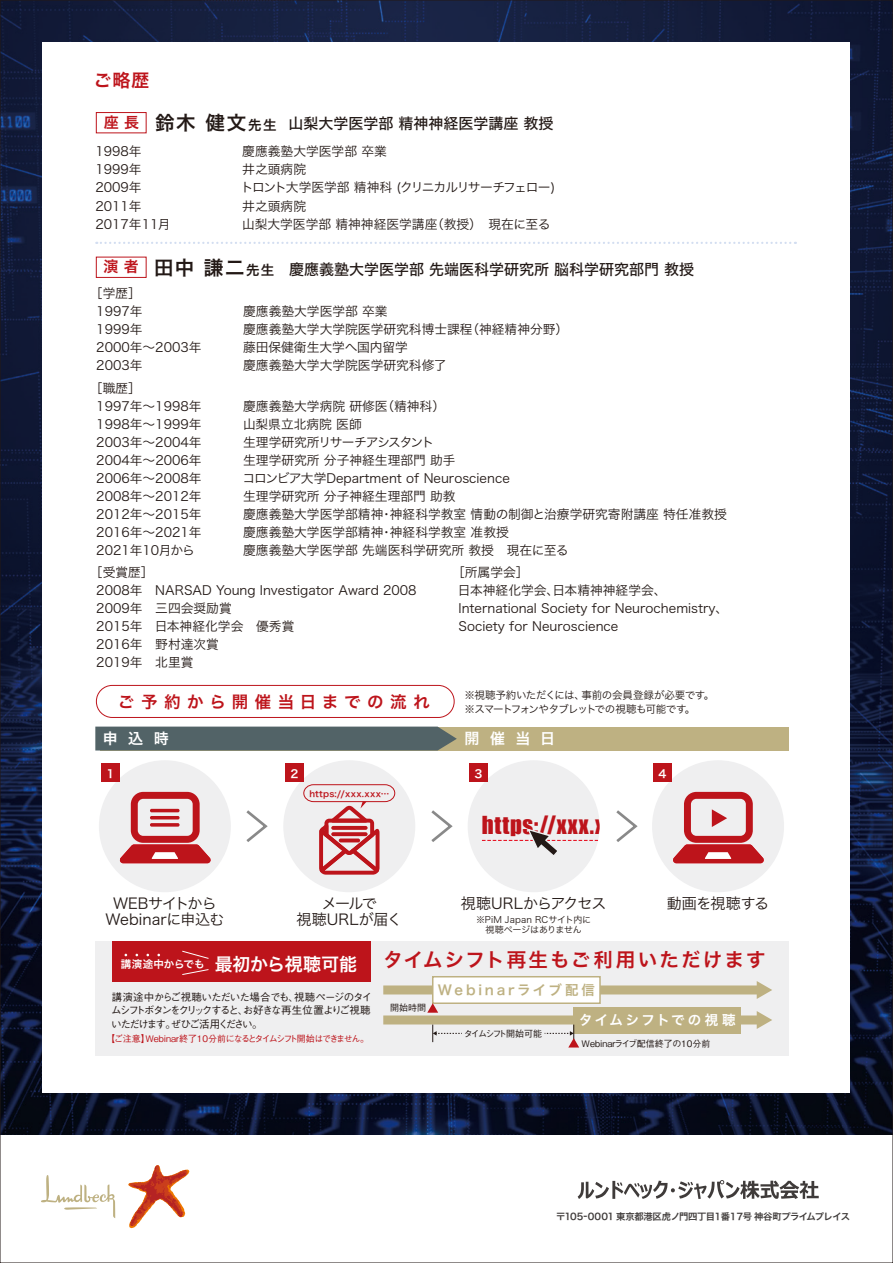
<style>
.page{position:relative;width:893px;height:1263px;background:#fff}
.page>*{position:absolute;margin:0;border:0;box-sizing:border-box;transform-origin:0 0}
.t1{font:22.8px "Impact";letter-spacing:.05em;color:#bd141b}
.t2{font:19.5px "Hira Kaku Pro W6";letter-spacing:.105em;color:#bd141b}
.t3{font:18px "Hira Kaku Pro W6";letter-spacing:-.005em;color:#fff}
.t4{font:18px "Hira Kaku Pro W6";color:#bd141b}
.t5{font:16.5px "Hira Kaku Pro W6";letter-spacing:.39em;color:#bd141b}
.t6{font:15px "Hira Kaku Std W5";color:#231916}
.t7{font:15px/16.5px "Hira Kaku Pro W3";letter-spacing:-.02em;color:#231916;text-align:center}
.t8{font:15px "Hira Kaku Pro W6";letter-spacing:.69em;color:#fff}
.t9{font:15px "Hira Kaku Pro W6";color:#bd141b}
.t10{font:13.5px "Hira Kaku Pro W6";letter-spacing:.21em;color:#beb182}
.t11{font:13.5px "Hira Kaku Pro W6";letter-spacing:.17em;color:#fff}
.t12{font:12.75px/18px "Hira Kaku Pro W3";color:#231916}
.t13{font:12.75px "Hira Kaku Pro W3";letter-spacing:-.09em;color:#231916}
.t14{font:11.1px "Hira Kaku Pro W6";color:#fff}
.t15{font:500 10.5px/13.5px "Gothic BBB Pr 5";letter-spacing:-.115em;color:#231916}
.t16{font:10.5px/13.5px "Hira Kaku Pro W3";letter-spacing:-.04em;color:#231916}
.t17{font:10.5px "Hira Kaku Pro W6";letter-spacing:.005em;color:#fff}
.t18{font:9.3px "Hira Kaku Pro W6";letter-spacing:-.055em;color:#3f3b3a}
.t19{font:500 9px "Gothic BBB Pr 5";letter-spacing:-.065em;color:#bd141b}
.t20{font:9px/10.5px "Hira Kaku Pro W3";letter-spacing:-.005em;color:#231916;text-align:center}
.t21{font:500 9px "Gothic BBB Pr 5";color:#231916}
.t22{font:500 9px "Gothic BBB Pr 5";letter-spacing:-.185em;color:#231916}
.t23{font:8.55px "Hira Kaku Pro W6";letter-spacing:.045em;color:#bd141b}
.s1{font-family:"Hira Kaku Pro W6";font-size:19.5px}
.s2{font-family:"Hira Kaku Pro W6";color:#bd141b}
.s3{font-family:"Hira Kaku Pro W6";font-size:13.5px}
</style>
<div class="page">
<img style="left:2px;top:2px;width:889px;height:1133px">
<div style="left:43px;top:43px;width:807px;height:1050px;background:#fff"></div>
<div style="left:96px;top:112px;width:50px;height:21px;background:#fff;border:1px solid #bd141b"></div>
<div style="left:96px;top:257px;width:50px;height:21px;background:#fff;border:1px solid #bd141b"></div>
<svg style="left:96px;top:242px;width:700px;height:2px"></svg>
<div style="left:100px;top:727px;width:689px;height:23px;background:#beb182"></div>
<div style="left:95px;top:727px;width:362px;height:23px;background:#526367"></div>
<div style="left:652px;top:760px;width:132px;height:132px;background:#efeff0;border-radius:50%"></div>
<svg style="left:673px;top:792px;width:91px;height:71px"></svg>
<svg style="left:246px;top:810px;width:22px;height:32px"></svg>
<svg style="left:431px;top:810px;width:22px;height:32px"></svg>
<svg style="left:616px;top:810px;width:22px;height:32px"></svg>
<div style="left:283px;top:760px;width:132px;height:132px;background:#efeff0;border-radius:50%"></div>
<svg style="left:303px;top:784px;width:92px;height:91px"></svg>
<div style="left:468px;top:760px;width:132px;height:132px;background:#efeff0;border-radius:50%"></div>
<svg style="left:482px;top:830px;width:118px;height:27px"></svg>
<div style="left:95px;top:941px;width:694px;height:114px;background:#efeff0"></div>
<div style="left:112px;top:941px;width:259px;height:41px;background:#bd141b"></div>
<svg style="left:182px;top:969px;width:27px;height:6px"></svg>
<svg style="left:182px;top:951px;width:27px;height:8px"></svg>
<div style="left:383px;top:985px;width:376px;height:9px;background:#beb182"></div>
<svg style="left:757px;top:981px;width:15px;height:18px"></svg>
<div style="left:432px;top:976px;width:169px;height:28px;background:#fff;border:2px solid #beb182"></div>
<div style="left:383px;top:1015px;width:376px;height:9px;background:#beb182"></div>
<svg style="left:757px;top:1011px;width:15px;height:18px"></svg>
<div style="left:574px;top:1007px;width:167px;height:26px;background:#beb182"></div>
<svg style="left:432px;top:1024px;width:30px;height:18px"></svg>
<svg style="left:427px;top:1003px;width:11px;height:10px"></svg>
<svg style="left:545px;top:1024px;width:34px;height:23px"></svg>
<div style="left:96px;top:685px;width:358px;height:33px;border:1px solid #bd141b;border-radius:16px"></div>
<div style="left:99px;top:760px;width:132px;height:132px;background:#efeff0;border-radius:50%"></div>
<svg style="left:120px;top:792px;width:91px;height:71px"></svg>
<hr style="left:150px;top:816px;width:30px;height:3px;background:#bd141b;border-radius:2px">
<hr style="left:150px;top:809px;width:30px;height:3px;background:#bd141b;border-radius:2px">
<svg style="left:150px;top:823px;width:30px;height:4px"></svg>
<div style="left:101px;top:763px;width:19px;height:19px;background:#bd141b"></div>
<div style="left:285px;top:763px;width:19px;height:19px;background:#bd141b"></div>
<div style="left:469px;top:763px;width:19px;height:19px;background:#bd141b"></div>
<div style="left:653px;top:763px;width:19px;height:19px;background:#bd141b"></div>
<svg style="left:578px;top:1180px;width:241px;height:19px"></svg>
<svg style="left:128px;top:1165px;width:61px;height:63px"></svg>
<svg style="left:41px;top:1175px;width:74px;height:43px"></svg>
<h3 class="t4" style="left:94px;top:64px;width:57px">ご略歴</h3>
<p class="t9" style="left:104px;top:109px;width:37px">座長</p>
<p class="t6" style="left:155px;top:111px;width:400px"><span class="s1">鈴木 健文</span><sub>先生</sub> 山梨大学医学部 精神神経医学講座 教授</p>
<p class="t12" style="left:95px;top:142px;width:48px">1998年</p>
<p class="t12" style="left:242px;top:142px;width:146px">慶應義塾大学医学部 卒業</p>
<p class="t12" style="left:95px;top:160px;width:48px">1999年</p>
<p class="t12" style="left:242px;top:160px;width:65px">井之頭病院</p>
<p class="t12" style="left:95px;top:178px;width:48px">2009年</p>
<p class="t13" style="left:241px;top:176px;width:316px">トロント大学医学部 精神科 (クリニカルリサーチフェロー)</p>
<p class="t12" style="left:95px;top:196px;width:48px">2011年</p>
<p class="t12" style="left:242px;top:196px;width:65px">井之頭病院</p>
<p class="t12" style="left:95px;top:214px;width:77px">2017年11月</p>
<p class="t12" style="left:242px;top:214px;width:310px">山梨大学医学部 精神神経医学講座（教授）　現在に至る</p>
<p class="t6" style="left:104px;top:257px;width:592px"><span class="s2">演者</span> <span class="s1">田中 謙二</span><span class="s3">先生</span> 慶應義塾大学医学部 先端医科学研究所 脳科学研究部門 教授</p>
<p class="t12" style="left:90px;top:284px;width:54px;text-align:center">［学歴］<br>1997年</p>
<p class="t12" style="left:243px;top:302px;width:146px">慶應義塾大学医学部 卒業</p>
<p class="t12" style="left:96px;top:320px;width:48px">1999年</p>
<p class="t12" style="left:243px;top:320px;width:327px">慶應義塾大学大学院医学研究科博士課程（神経精神分野）</p>
<p class="t12" style="left:96px;top:338px;width:107px">2000年～2003年</p>
<p class="t12" style="left:243px;top:338px;width:166px">藤田保健衛生大学へ国内留学</p>
<p class="t12" style="left:96px;top:356px;width:48px">2003年</p>
<p class="t12" style="left:243px;top:356px;width:205px">慶應義塾大学大学院医学研究科修了</p>
<p class="t12" style="left:96px;top:379px;width:107px;text-indent:-6px">［職歴］<br>1997年～1998年</p>
<p class="t12" style="left:243px;top:397px;width:203px">慶應義塾大学病院 研修医（精神科）</p>
<p class="t12" style="left:96px;top:415px;width:107px">1998年～1999年</p>
<p class="t12" style="left:243px;top:415px;width:120px">山梨県立北病院 医師</p>
<p class="t12" style="left:96px;top:433px;width:107px">2003年～2004年</p>
<p class="t13" style="left:243px;top:431px;width:192px">生理学研究所リサーチアシスタント</p>
<p class="t12" style="left:96px;top:451px;width:107px">2004年～2006年</p>
<p class="t12" style="left:243px;top:451px;width:214px">生理学研究所 分子神経生理部門 助手</p>
<p class="t12" style="left:96px;top:469px;width:107px">2006年～2008年</p>
<p class="t12" style="left:242px;top:469px;width:269px">コロンビア大学Department of Neuroscience</p>
<p class="t12" style="left:96px;top:487px;width:107px">2008年～2012年</p>
<p class="t12" style="left:243px;top:487px;width:214px">生理学研究所 分子神経生理部門 助教</p>
<p class="t12" style="left:96px;top:505px;width:107px">2012年～2015年</p>
<p class="t12" style="left:243px;top:505px;width:485px">慶應義塾大学医学部精神・神経科学教室 情動の制御と治療学研究寄附講座 特任准教授</p>
<p class="t12" style="left:96px;top:523px;width:107px">2016年～2021年</p>
<p class="t12" style="left:243px;top:523px;width:267px">慶應義塾大学医学部精神・神経科学教室 准教授</p>
<p class="t12" style="left:96px;top:541px;width:100px">2021年10月から</p>
<p class="t12" style="left:243px;top:541px;width:327px">慶應義塾大学医学部 先端医科学研究所 教授　現在に至る</p>
<p class="t12" style="left:96px;top:562px;width:322px;text-indent:-6px">［受賞歴］<br>2008年　NARSAD Young Investigator Award 2008<br>2009年　三四会奨励賞<br>2015年　日本神経化学会　優秀賞<br>2016年　野村達次賞<br>2019年　北里賞</p>
<p class="t12" style="left:458px;top:562px;width:272px;text-indent:-6px">［所属学会］<br>日本神経化学会、日本精神神経学会、<br>International Society for Neurochemistry、<br>Society for Neuroscience</p>
<p class="t5" style="left:118px;top:687px;width:313px">ご予約から開催当日までの流れ</p>
<p class="t16" style="left:464px;top:688px;width:251px">※視聴予約いただくには、事前の会員登録が必要です。※スマートフォンやタブレットでの視聴も可能です。</p>
<p class="t8" style="left:103px;top:725px;width:67px">申込時</p>
<p class="t8" style="left:465px;top:725px;width:92px">開催当日</p>
<p class="t14" style="left:107px;top:763px;width:9px">1</p>
<p class="t14" style="left:291px;top:763px;width:9px">2</p>
<p class="t14" style="left:474px;top:763px;width:9px">3</p>
<p class="t14" style="left:658px;top:763px;width:9px">4</p>
<p class="t23" style="left:309px;top:786px;width:81px">https://xxx.xxx…</p>
<h1 class="t1" style="left:482px;top:807px;width:161px">https://xxx.xxx…</h1>
<p class="t7" style="left:105px;top:894px;width:120px">WEBサイトから<br>Webinarに申込む</p>
<p class="t7" style="left:296px;top:894px;width:107px">メールで<br>視聴URLが届く</p>
<p class="t7" style="left:461px;top:894px;width:147px">視聴URLからアクセス</p>
<p class="t20" style="left:476px;top:914px;width:117px">※PiM Japan RCサイト内に視聴ページはありません</p>
<p class="t7" style="left:667px;top:894px;width:104px">動画を視聴する</p>
<p class="t17" style="left:121px;top:954px;width:85px">講演途中からでも</p>
<h2 class="t2" style="left:383px;top:942px;width:384px">タイムシフト再生もご利用いただけます</h2>
<p class="t10" style="left:438px;top:978px;width:158px">Webinarライブ配信</p>
<p class="t11" style="left:579px;top:1008px;width:158px">タイムシフトでの視聴</p>
<p class="t22" style="left:464px;top:1026px;width:80px">タイムシフト開始可能</p>
<h3 class="t3" style="left:215px;top:948px;width:144px">最初から視聴可能</h3>
<p class="t15" style="left:111px;top:989px;width:263px">講演途中からご視聴いただいた場合でも、視聴ページのタイムシフトボタンをクリックすると、お好きな再生位置よりご視聴いただけます。ぜひご活用ください。</p>
<p class="t21" style="left:390px;top:1001px;width:37px">開始時間</p>
<p class="t19" style="left:106px;top:1032px;width:264px">【ご注意】Webinar終了10分前になるとタイムシフト開始はできません。</p>
<p class="t21" style="left:581px;top:1036px;width:131px">Webinarライブ配信終了の10分前</p>
<p class="t18" style="left:556px;top:1208px;width:295px">〒105-0001 東京都港区虎ノ門四丁目１番１７号 神谷町プライムプレイス</p>
</div>
